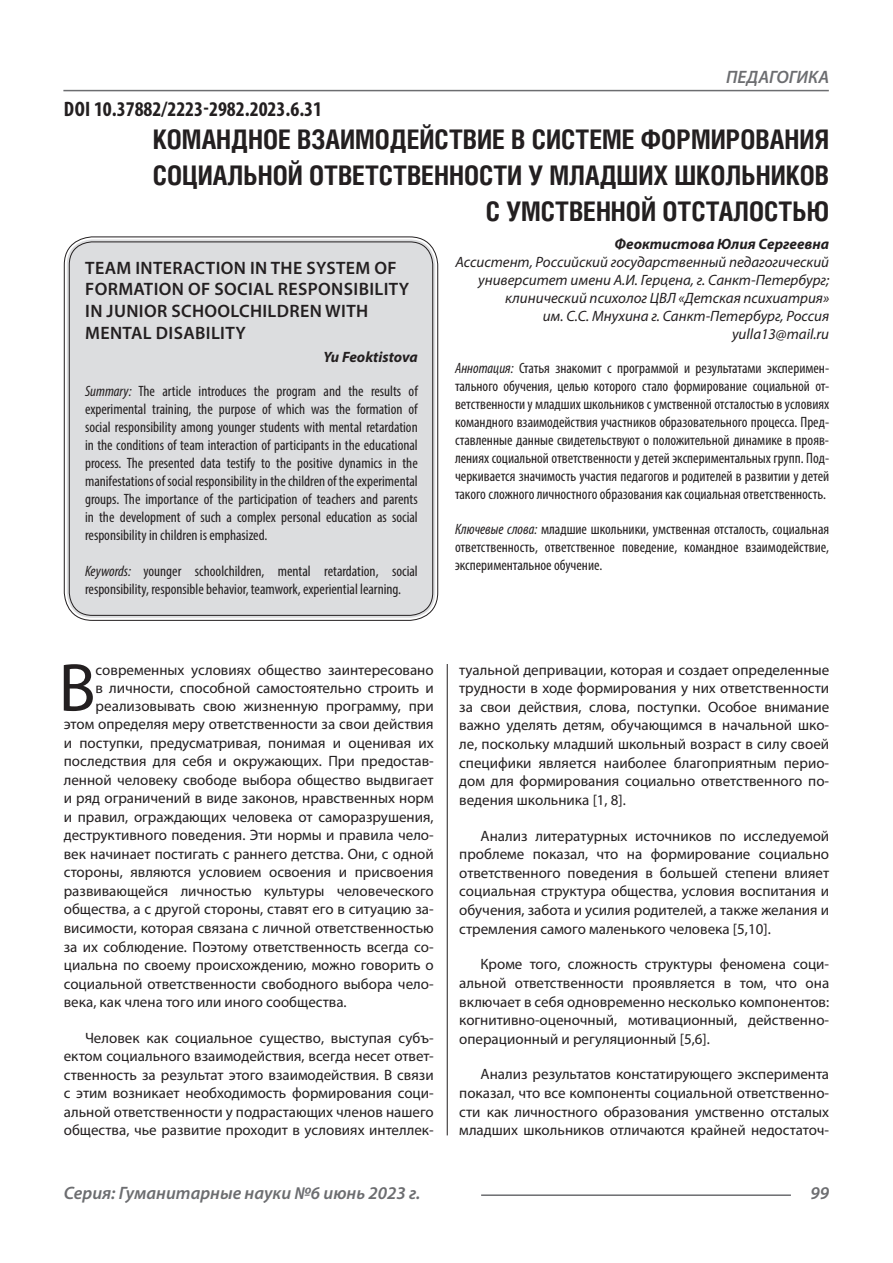
<style>
.page{position:relative;width:893px;height:1263px;background:#fff}
.page>*{position:absolute;margin:0;border:0;box-sizing:border-box;transform-origin:0 0}
.Статья_текст_первый{font:68.4px "Myriad Pro";color:#231f20}
.Статья_название{font:700 27px/36px "Helios Cond C";color:#231f20;text-align:right}
.ДОИ{font:700 condensed 21px "Myriad Pro";color:#231f20}
.Статья_название_англ{font:600 18px/21.6px "Myriad Pro";letter-spacing:.02em;color:#231f20}
.t1{font:italic 600 18px "Myriad Pro";color:#6c6d70}
.Статья_текст{font:15px/18.6px "Myriad Pro";color:#231f20;text-align:justify}
.Статья_текст_первый-2{font:15px "Myriad Pro";color:#231f20}
.Статья_аннотация_тек{font:condensed 15px/18px "Myriad Pro";color:#231f20;text-align:justify}
.Статья_аннотация_анг{font:condensed 15px/18px "Myriad Pro";color:#231f20;text-align:justify}
.Статья_автор_инфо{font:italic 15px/18px "Myriad Pro";color:#231f20;text-align:right}
.Статья_автор_фио_рус{font:italic 700 15px "Myriad Pro";color:#231f20}
.Статья_автор_англ{font:italic 700 15px "Myriad Pro";color:#231f20}
.s1{font-style:italic}
</style>
<div class="page">
<hr style="left:447px;top:128px;width:1px;height:1007px;background:#231f20">
<hr style="left:63px;top:90px;width:766px;height:1px;background:#6c6d70">
<hr style="left:481px;top:1194px;width:310px;height:2px;background:#6c6d70">
<div style="left:67px;top:239px;width:368px;height:379px;background:#dcdddf;border-radius:26px"></div>
<p class="t1" style="left:726px;top:66px;width:104px">ПЕДАГОГИКА</p>
<p class="Статья_название" style="left:153px;top:121px;width:678px">КОМАНДНОЕ ВЗАИМОДЕЙСТВИЕ В СИСТЕМЕ ФОРМИРОВАНИЯ<br>СОЦИАЛЬНОЙ ОТВЕТСТВЕННОСТИ У МЛАДШИХ ШКОЛЬНИКОВ<br>С УМСТВЕННОЙ ОТСТАЛОСТЬЮ</p>
<p class="Статья_автор_фио_рус" style="left:615px;top:235px;width:216px">Феоктистова Юлия Сергеевна</p>
<p class="Статья_автор_инфо" style="left:456px;top:253px;width:375px">Ассистент, Российский государственный педагогический университет имени А.И. Герцена, г. Санкт-Петербург;</p>
<p class="Статья_автор_инфо" style="left:505px;top:289px;width:326px">клинический психолог ЦВЛ «Детская психиатрия»</p>
<p class="Статья_автор_инфо" style="left:543px;top:307px;width:288px">им. С.С. Мнухина г. Санкт-Петербург, Россия</p>
<p class="Статья_автор_инфо" style="left:732px;top:325px;width:99px">yulla13@mail.ru</p>
<p class="Статья_аннотация_тек" style="left:455px;top:359px;width:376px"><span class="s1">Аннотация:</span> Статья знакомит с программой и результатами эксперимен&shy;тального обучения, целью которого стало формирование социальной от&shy;ветственности у младших школьников с умственной отсталостью в условиях командного взаимодействия участников образовательного процесса. Пред&shy;ставленные данные свидетельствуют о положительной динамике в прояв&shy;лениях социальной ответственности у детей экспериментальных групп. Под&shy;черкивается значимость участия педагогов и родителей в развитии у детей такого сложного личностного образования как социальная ответственность.</p>
<p class="Статья_аннотация_тек" style="left:455px;top:520px;width:376px"><span class="s1">Ключевые слова:</span> младшие школьники, умственная отсталость, социальная ответственность, ответственное поведение, командное взаимодействие, экспериментальное обучение.</p>
<p class="ДОИ" style="left:64px;top:96px;width:260px">DOI 10.37882/2223-2982.2023.6.31</p>
<p class="Статья_название_англ" style="left:85px;top:256px;width:326px">TEAM INTERACTION IN THE SYSTEM OF<br>FORMATION OF SOCIAL RESPONSIBILITY<br>IN JUNIOR SCHOOLCHILDREN WITH<br>MENTAL DISABILITY</p>
<p class="Статья_автор_англ" style="left:323px;top:347px;width:96px">Yu Feoktistova</p>
<p class="Статья_аннотация_анг" style="left:85px;top:382px;width:334px"><span class="s1">Summary:</span> The article introduces the program and the results of experimental training, the purpose of which was the formation of social responsibility among younger students with mental retardation in the conditions of team interaction of participants in the educational process. The presented data testify to the positive dynamics in the manifestations of social responsibility in the children of the experimental groups. The importance of the participation of teachers and parents in the development of such a complex personal education as social responsibility in children is emphasized.</p>
<p class="Статья_аннотация_анг" style="left:85px;top:562px;width:334px"><span class="s1">Keywords:</span> younger schoolchildren, mental retardation, social responsibility, responsible behavior, teamwork, experiential learning.</p>
<p class="Статья_текст_первый" style="left:59px;top:645px;width:39px">В</p>
<p class="Статья_текст_первый-2" style="left:96px;top:660px;width:340px">современных условиях общество заинтересовано</p>
<p class="Статья_текст_первый-2" style="left:96px;top:678px;width:340px">в личности, способной самостоятельно строить и</p>
<p class="Статья_текст_первый-2" style="left:96px;top:696px;width:340px">реализовывать свою жизненную программу, при</p>
<p class="Статья_текст_первый-2" style="left:64px;top:715px;width:371px">этом определяя меру ответственности за свои действия</p>
<p class="Статья_текст_первый-2" style="left:64px;top:733px;width:371px">и поступки, предусматривая, понимая и оценивая их</p>
<p class="Статья_текст_первый-2" style="left:64px;top:752px;width:371px">последствия для себя и окружающих. При предостав-</p>
<p class="Статья_текст_первый-2" style="left:64px;top:770px;width:371px">ленной человеку свободе выбора общество выдвигает</p>
<p class="Статья_текст_первый-2" style="left:64px;top:789px;width:371px">и ряд ограничений в виде законов, нравственных норм</p>
<p class="Статья_текст_первый-2" style="left:64px;top:807px;width:371px">и правил, ограждающих человека от саморазрушения,</p>
<p class="Статья_текст_первый-2" style="left:64px;top:826px;width:371px">деструктивного поведения. Эти нормы и правила чело-</p>
<p class="Статья_текст_первый-2" style="left:64px;top:844px;width:371px">век начинает постигать с раннего детства. Они, с одной</p>
<p class="Статья_текст_первый-2" style="left:64px;top:863px;width:371px">стороны, являются условием освоения и присвоения</p>
<p class="Статья_текст_первый-2" style="left:64px;top:882px;width:371px">развивающейся личностью культуры человеческого</p>
<p class="Статья_текст_первый-2" style="left:64px;top:900px;width:371px">общества, а с другой стороны, ставят его в ситуацию за-</p>
<p class="Статья_текст_первый-2" style="left:64px;top:919px;width:371px">висимости, которая связана с личной ответственностью</p>
<p class="Статья_текст_первый-2" style="left:64px;top:937px;width:371px">за их соблюдение. Поэтому ответственность всегда со-</p>
<p class="Статья_текст_первый-2" style="left:64px;top:956px;width:371px">циальна по своему происхождению, можно говорить о</p>
<p class="Статья_текст_первый-2" style="left:64px;top:974px;width:371px">социальной ответственности свободного выбора чело-</p>
<p class="Статья_текст_первый-2" style="left:64px;top:993px;width:284px">века, как члена того или иного сообщества.</p>
<p class="Статья_текст" style="left:64px;top:1028px;width:371px;text-indent:21px">Человек как социальное существо, выступая субъ&shy;ектом социального взаимодействия, всегда несет ответ&shy;ственность за результат этого взаимодействия. В связи с этим возникает необходимость формирования соци&shy;альной ответственности у подрастающих членов нашего общества, чье развитие проходит в условиях интеллек-</p>
<p class="Статья_текст" style="left:459px;top:660px;width:371px">туальной депривации, которая и создает определенные трудности в ходе формирования у них ответственности за свои действия, слова, поступки. Особое внимание важно уделять детям, обучающимся в начальной шко&shy;ле, поскольку младший школьный возраст в силу своей специфики является наиболее благоприятным перио&shy;дом для формирования социально ответственного по&shy;ведения школьника [1, 8].</p>
<p class="Статья_текст" style="left:459px;top:826px;width:371px;text-indent:21px">Анализ литературных источников по исследуемой проблеме показал, что на формирование социально ответственного поведения в большей степени влияет социальная структура общества, условия воспитания и обучения, забота и усилия родителей, а также желания и стремления самого маленького человека [5,10].</p>
<p class="Статья_текст" style="left:459px;top:955px;width:371px;text-indent:21px">Кроме того, сложность структуры феномена соци&shy;альной ответственности проявляется в том, что она включает в себя одновременно несколько компонентов: когнитивно-оценочный, мотивационный, действенно&shy;операционный и регуляционный [5,6].</p>
<p class="Статья_текст" style="left:459px;top:1065px;width:371px;text-indent:21px">Анализ результатов констатирующего эксперимента показал, что все компоненты социальной ответственно&shy;сти как личностного образования умственно отсталых младших школьников отличаются крайней недостаточ-</p>
<p class="t1" style="left:64px;top:1182px;width:358px">Серия: Гуманитарные науки №6 июнь 2023 г.</p>
<p class="t1" style="left:810px;top:1182px;width:20px">99</p>
</div>
